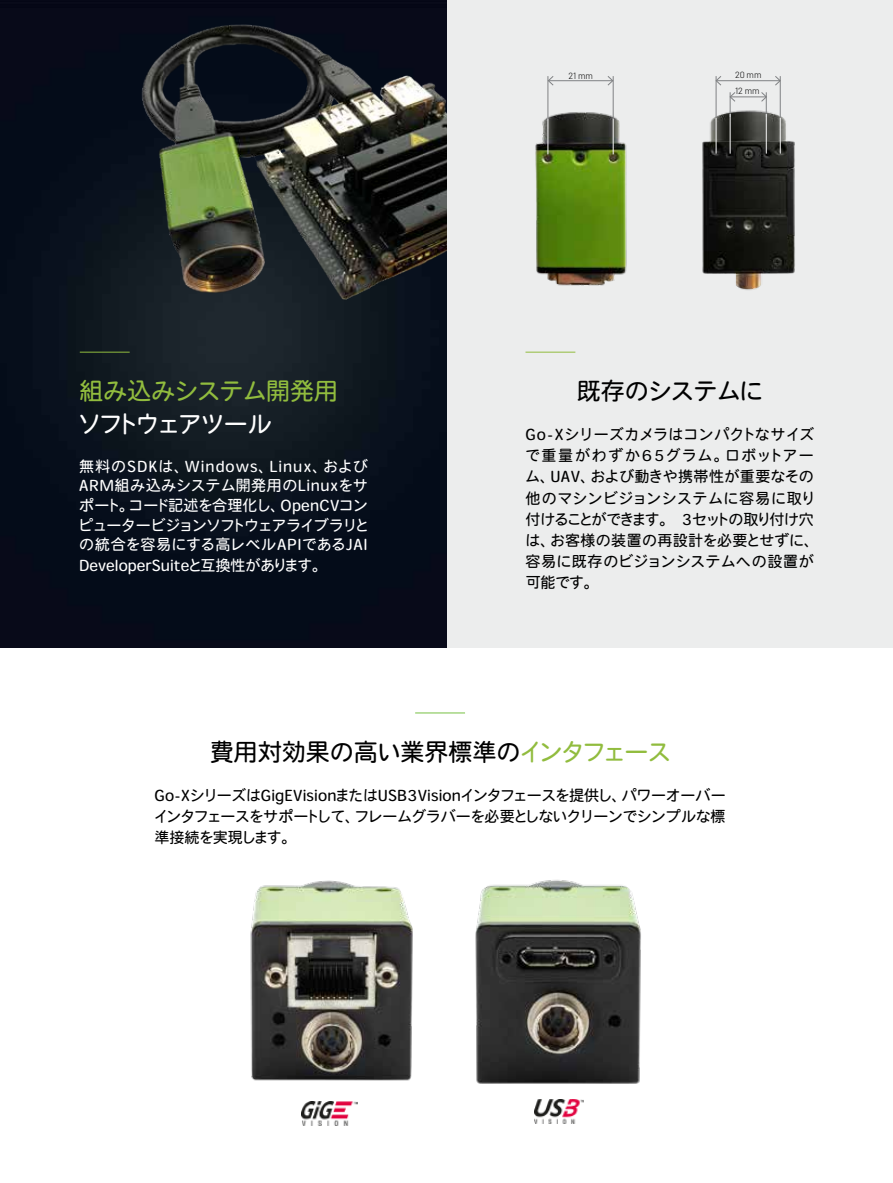
<style>
.page{position:relative;width:893px;height:1183px;background:#fff}
.page>*{position:absolute;margin:0;border:0;box-sizing:border-box;transform-origin:0 0}
.t1{font:24px "Heisei Maru Go Std W4";color:#000}
.t2{font:24px "Heisei Maru Go Std W4";letter-spacing:-.015em;color:#91bc3e}
.t3{font:24px "Heisei Maru Go Std W4";letter-spacing:-.105em;color:#fff}
.t4{font:24px "Heisei Maru Go Std W4";letter-spacing:-.03em;color:#000}
.t5{font:15px/21px "Heisei Maru Go Std W4";letter-spacing:.02em;color:#000}
.t6{font:15px/19.5px "Heisei Maru Go Std W4";color:#fff}
.t7{font:15px/21px "Heisei Maru Go Std W4";letter-spacing:-.005em;color:#000;text-align:justify}
.t8{font:300 9px/15.8px "Barlow";color:#000}
.s1{color:#91bc3e}
</style>
<div class="page">
<div style="left:446px;top:0;width:447px;height:647px;background:#eceded"></div>
<img style="left:0;top:0;width:446px;height:647px">
<img style="left:702px;top:76px;width:93px;height:214px">
<img style="left:113px;top:0;width:333px;height:308px">
<hr style="left:80px;top:351px;width:50px;height:1px;background:#91bc3e">
<hr style="left:525px;top:351px;width:50px;height:1px;background:#91bc3e">
<img style="left:535px;top:76px;width:92px;height:210px">
<hr style="left:415px;top:712px;width:50px;height:1px;background:#77c043">
<img style="left:250px;top:880px;width:163px;height:201px">
<img style="left:475px;top:880px;width:166px;height:204px">
<img style="left:302px;top:1101px;width:55px;height:24px">
<img style="left:534px;top:1099px;width:49px;height:23px">
<hr style="left:548px;top:76px;width:1px;height:42px;background:#808284">
<hr style="left:548px;top:118px;width:1px;height:36px;background:#f8f8f8">
<hr style="left:613px;top:76px;width:1px;height:42px;background:#808284">
<hr style="left:613px;top:118px;width:1px;height:36px;background:#f8f8f8">
<hr style="left:548px;top:80px;width:65px;height:1px;background:#808284">
<svg style="left:548px;top:76px;width:6px;height:10px"></svg>
<svg style="left:607px;top:76px;width:6px;height:10px"></svg>
<hr style="left:716px;top:80px;width:64px;height:1px;background:#808284">
<svg style="left:717px;top:76px;width:4px;height:10px"></svg>
<svg style="left:775px;top:76px;width:5px;height:10px"></svg>
<hr style="left:730px;top:97px;width:36px;height:1px;background:#808284">
<hr style="left:716px;top:76px;width:1px;height:41px;background:#808284">
<hr style="left:716px;top:118px;width:1px;height:36px;background:#f8f8f8">
<hr style="left:780px;top:76px;width:1px;height:41px;background:#808284">
<hr style="left:780px;top:118px;width:1px;height:36px;background:#f8f8f8">
<svg style="left:761px;top:92px;width:6px;height:25px"></svg>
<hr style="left:766px;top:114px;width:1px;height:40px;background:#f8f8f8">
<svg style="left:730px;top:92px;width:5px;height:25px"></svg>
<hr style="left:730px;top:114px;width:1px;height:40px;background:#f8f8f8">
<h1 class="t2" style="left:79px;top:374px;width:260px">組み込みシステム開発用</h1>
<h1 class="t3" style="left:77px;top:407px;width:196px">ソフトウェアツール</h1>
<p class="t6" style="left:78px;top:456px;width:293px">無料のSDKは、Windows、Linux、および<br>ARM組み込みシステム開発用のLinuxをサポート。コード記述を合理化し、OpenCVコンピュータービジョンソフトウェアライブラリとの統合を容易にする高レベルAPIであるJAI</p>
<p class="t6" style="left:79px;top:555px;width:249px">DeveloperSuiteと互換性があります。</p>
<p class="t8" style="left:568px;top:67px;width:26px">21 mm</p>
<p class="t8" style="left:735px;top:66px;width:28px">20 mm<br>12 mm</p>
<h1 class="t4" style="left:577px;top:374px;width:188px">既存のシステムに</h1>
<p class="t5" style="left:525px;top:424px;width:296px">Go-Xシリーズカメラはコンパクトなサイズで重量がわずか65グラム。ロボットアーム、UAV、および動きや携帯性が重要なその他のマシンビジョンシステムに容易に取り付けることができます。 3セットの取り付け穴は、お客様の装置の再設計を必要とせずに、容易に既存のビジョンシステムへの設置が可能です。</p>
<h1 class="t1" style="left:210px;top:735px;width:463px">費用対効果の高い業界標準の<span class="s1">インタフェース</span></h1>
<p class="t7" style="left:154px;top:785px;width:573px">Go-XシリーズはGigEVisionまたはUSB3Visionインタフェースを提供し、パワーオーバーインタフェースをサポートして、フレームグラバーを必要としないクリーンでシンプルな標準接続を実現します。</p>
</div>
